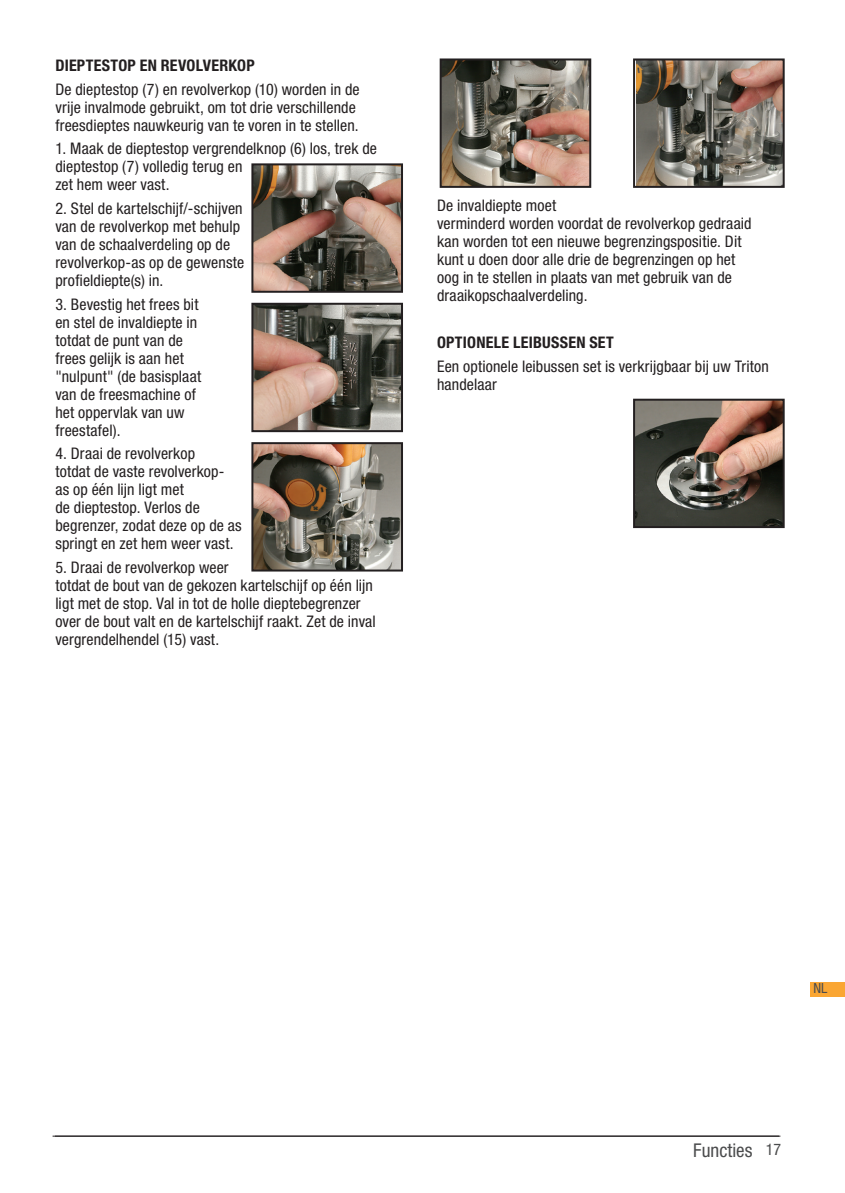
<style>
.page{position:relative;width:845px;height:1193px;background:#fff}
.page>*{position:absolute;margin:0;border:0;box-sizing:border-box;transform-origin:0 0}
.Footer_Text{font:condensed 19px "Helvetica Neue LT Std";color:#4b4c4d}
.Triton_BC_with_Ind{font:condensed 16px/18px "Helvetica Neue LT Std";letter-spacing:.005em;color:#231f20}
.Triton_BC_with_Ind-2{font:700 condensed 16px "Helvetica Neue LT Std";letter-spacing:.015em;color:#231f20}
.t1{font:condensed 16px "Helvetica Neue LT Std";color:#4b4c4d}
.t2{font:condensed 14px "Helvetica Neue LT Std";color:#4b4c4d}
</style>
<div class="page">
<hr style="left:53px;top:1136px;width:725px;height:1px;background:#231f20">
<hr style="left:55px;top:1136px;width:725px;height:1px;background:#231f20">
<div style="left:809px;top:982px;width:35px;height:14px;background:#faa633"></div>
<img style="left:254px;top:166px;width:146px;height:124px">
<div style="left:251px;top:163px;width:152px;height:130px;border:2px solid #231f20"></div>
<img style="left:254px;top:306px;width:146px;height:123px">
<div style="left:251px;top:303px;width:152px;height:129px;border:2px solid #231f20"></div>
<img style="left:254px;top:445px;width:146px;height:123px">
<div style="left:251px;top:442px;width:152px;height:129px;border:2px solid #231f20"></div>
<img style="left:442px;top:61px;width:146px;height:124px">
<div style="left:439px;top:58px;width:152px;height:130px;border:2px solid #231f20"></div>
<img style="left:635px;top:61px;width:146px;height:124px">
<div style="left:632px;top:58px;width:152px;height:130px;border:2px solid #231f20"></div>
<img style="left:635px;top:402px;width:146px;height:123px">
<div style="left:632px;top:399px;width:152px;height:129px;border:2px solid #231f20"></div>
<p class="Triton_BC_with_Ind-2" style="left:55px;top:55px;width:201px">DIEPTESTOP EN REVOLVERKOP</p>
<p class="Triton_BC_with_Ind" style="left:55px;top:80px;width:305px">De dieptestop (7) en revolverkop (10) worden in de vrije invalmode gebruikt, om tot drie verschillende freesdieptes nauwkeurig van te voren in te stellen.</p>
<p class="Triton_BC_with_Ind" style="left:55px;top:139px;width:323px">1. Maak de dieptestop vergrendelknop (6) los, trek de dieptestop (7) volledig terug en<br>zet hem weer vast.</p>
<p class="Triton_BC_with_Ind" style="left:55px;top:199px;width:190px">2. Stel de kartelschijf/-schijven van de revolverkop met behulp van de schaalverdeling op de revolverkop-as op de gewenste profieldiepte(s) in.</p>
<p class="Triton_BC_with_Ind" style="left:55px;top:295px;width:147px">3. Bevestig het frees bit en stel de invaldiepte in totdat de punt van de frees gelijk is aan het "nulpunt" (de basisplaat van de freesmachine of het oppervlak van uw freestafel).</p>
<p class="Triton_BC_with_Ind" style="left:55px;top:444px;width:188px">4. Draai de revolverkop<br>totdat de vaste revolverkop&shy;as op één lijn ligt met<br>de dieptestop. Verlos de begrenzer, zodat deze op de as springt en zet hem weer vast.</p>
<p class="Triton_BC_with_Ind" style="left:55px;top:558px;width:322px">5. Draai de revolverkop weer<br>totdat de bout van de gekozen kartelschijf op één lijn ligt met de stop. Val in tot de holle dieptebegrenzer over de bout valt en de kartelschijf raakt. Zet de inval vergrendelhendel (15) vast.</p>
<p class="Triton_BC_with_Ind" style="left:437px;top:196px;width:316px">De invaldiepte moet<br>verminderd worden voordat de revolverkop gedraaid kan worden tot een nieuwe begrenzingspositie. Dit kunt u doen door alle drie de begrenzingen op het oog in te stellen in plaats van met gebruik van de draaikopschaalverdeling.</p>
<p class="Triton_BC_with_Ind-2" style="left:437px;top:333px;width:178px">OPTIONELE LEIBUSSEN SET</p>
<p class="Triton_BC_with_Ind" style="left:437px;top:357px;width:333px">Een optionele leibussen set is verkrijgbaar bij uw Triton handelaar</p>
<p class="t2" style="left:813px;top:980px;width:15px">NL</p>
<p class="Footer_Text" style="left:693px;top:1140px;width:61px">Functies</p>
<p class="t1" style="left:765px;top:1140px;width:17px">17</p>
</div>
